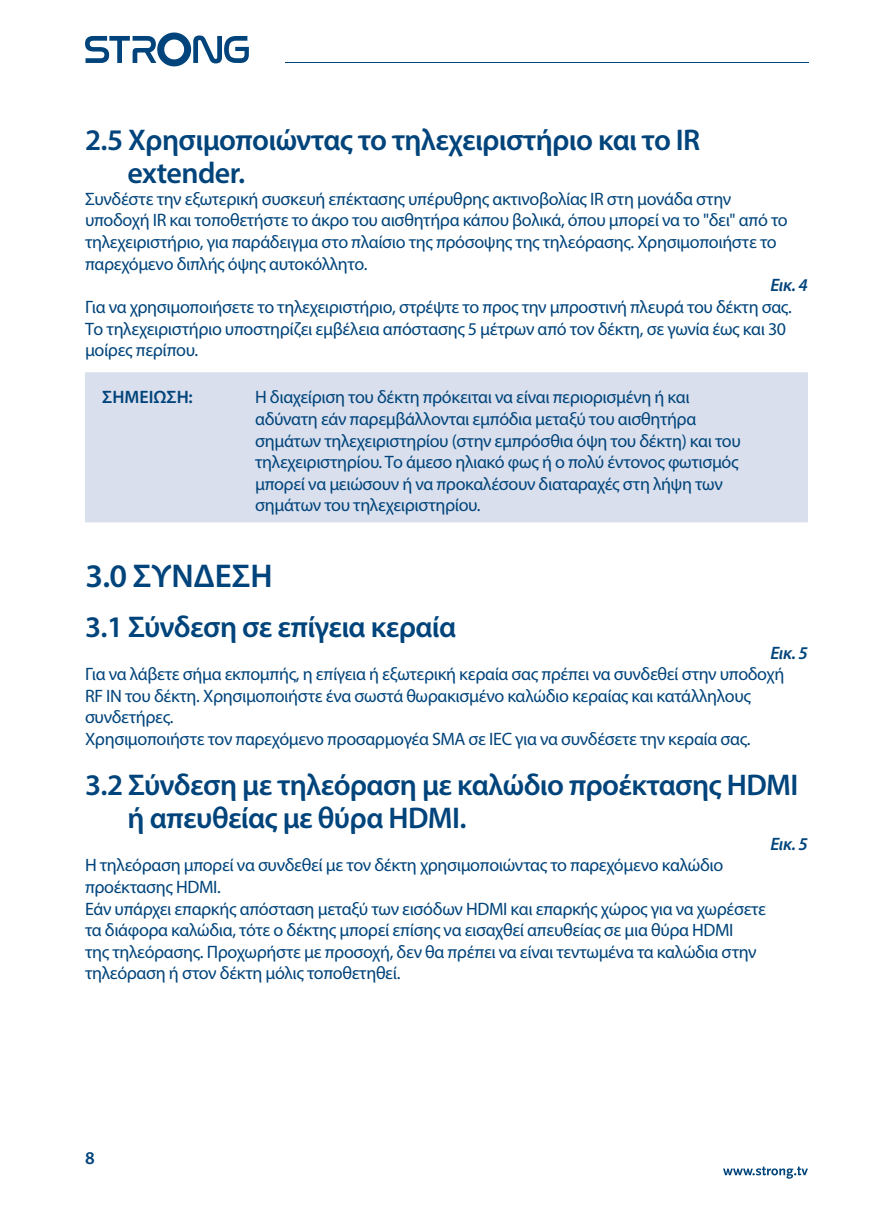
<style>
.page{position:relative;width:893px;height:1217px;background:#fff}
.page>*{position:absolute;margin:0;border:0;box-sizing:border-box;transform-origin:0 0}
.t1{font:600 33px "Myriad Pro";color:#00447b}
.t2{font:600 30px/33px "Myriad Pro";letter-spacing:-.02em;color:#00447b}
.t3{font:18px/21.6px "Myriad Pro";letter-spacing:-.02em;color:#00447b}
.t4{font:italic 600 18px "Myriad Pro";letter-spacing:-.02em;color:#00447b}
.t5{font:600 18px "Myriad Pro";color:#00447b}
</style>
<div class="page">
<div style="left:85px;top:372px;width:723px;height:150px;background:#d9dfec"></div>
<hr style="left:285px;top:62px;width:524px;height:1px;background:#00447b">
<svg style="left:85px;top:33px;width:164px;height:33px"></svg>
<svg style="left:723px;top:1166px;width:85px;height:12px"></svg>
<h2 class="t2" style="left:128px;top:123px;width:574px;text-indent:-43px">2.5 Χρησιμοποιώντας το τηλεχειριστήριο και το IR extender.</h2>
<p class="t3" style="left:85px;top:188px;width:704px">Συνδέστε την εξωτερική συσκευή επέκτασης υπέρυθρης ακτινοβολίας IR στη μονάδα στην υποδοχή IR και τοποθετήστε το άκρο του αισθητήρα κάπου βολικά, όπου μπορεί να το "δει" από το τηλεχειριστήριο, για παράδειγμα στο πλαίσιο της πρόσοψης της τηλεόρασης. Χρησιμοποιήστε το παρεχόμενο διπλής όψης αυτοκόλλητο.</p>
<p class="t4" style="left:770px;top:274px;width:39px">Εικ. 4</p>
<p class="t3" style="left:85px;top:296px;width:708px">Για να χρησιμοποιήσετε το τηλεχειριστήριο, στρέψτε το προς την μπροστινή πλευρά του δέκτη σας.<br>Το τηλεχειριστήριο υποστηρίζει εμβέλεια απόστασης 5 μέτρων από τον δέκτη, σε γωνία έως και 30 μοίρες περίπου.</p>
<p class="t5" style="left:102px;top:385px;width:92px">ΣΗΜΕΙΩΣΗ:</p>
<p class="t3" style="left:255px;top:386px;width:487px">Η διαχείριση του δέκτη πρόκειται να είναι περιορισμένη ή και αδύνατη εάν παρεμβάλλονται εμπόδια μεταξύ του αισθητήρα σημάτων τηλεχειριστηρίου (στην εμπρόσθια όψη του δέκτη) και του τηλεχειριστηρίου. Το άμεσο ηλιακό φως ή ο πολύ έντονος φωτισμός μπορεί να μειώσουν ή να προκαλέσουν διαταραχές στη λήψη των σημάτων του τηλεχειριστηρίου.</p>
<h1 class="t1" style="left:85px;top:554px;width:184px">3.0 ΣΎΝΔΕΣΗ</h1>
<h2 class="t2" style="left:85px;top:609px;width:373px">3.1 Σύνδεση σε επίγεια κεραία</h2>
<p class="t4" style="left:770px;top:641px;width:39px">Εικ. 5</p>
<p class="t3" style="left:85px;top:663px;width:701px">Για να λάβετε σήμα εκπομπής, η επίγεια ή εξωτερική κεραία σας πρέπει να συνδεθεί στην υποδοχή RF IN του δέκτη. Χρησιμοποιήστε ένα σωστά θωρακισμένο καλώδιο κεραίας και κατάλληλους συνδετήρες.<br>Χρησιμοποιήστε τον παρεχόμενο προσαρμογέα SMA σε IEC για να συνδέσετε την κεραία σας.</p>
<h2 class="t2" style="left:128px;top:767px;width:672px;text-indent:-43px">3.2 Σύνδεση με τηλεόραση με καλώδιο προέκτασης HDMI ή απευθείας με θύρα HDMI.</h2>
<p class="t4" style="left:770px;top:832px;width:39px">Εικ. 5</p>
<p class="t3" style="left:85px;top:854px;width:683px">Η τηλεόραση μπορεί να συνδεθεί με τον δέκτη χρησιμοποιώντας το παρεχόμενο καλώδιο προέκτασης HDMI.<br>Εάν υπάρχει επαρκής απόσταση μεταξύ των εισόδων HDMI και επαρκής χώρος για να χωρέσετε τα διάφορα καλώδια, τότε ο δέκτης μπορεί επίσης να εισαχθεί απευθείας σε μια θύρα HDMI<br>της τηλεόρασης. Προχωρήστε με προσοχή, δεν θα πρέπει να είναι τεντωμένα τα καλώδια στην τηλεόραση ή στον δέκτη μόλις τοποθετηθεί.</p>
<p class="t5" style="left:85px;top:1146px;width:11px">8</p>
</div>
